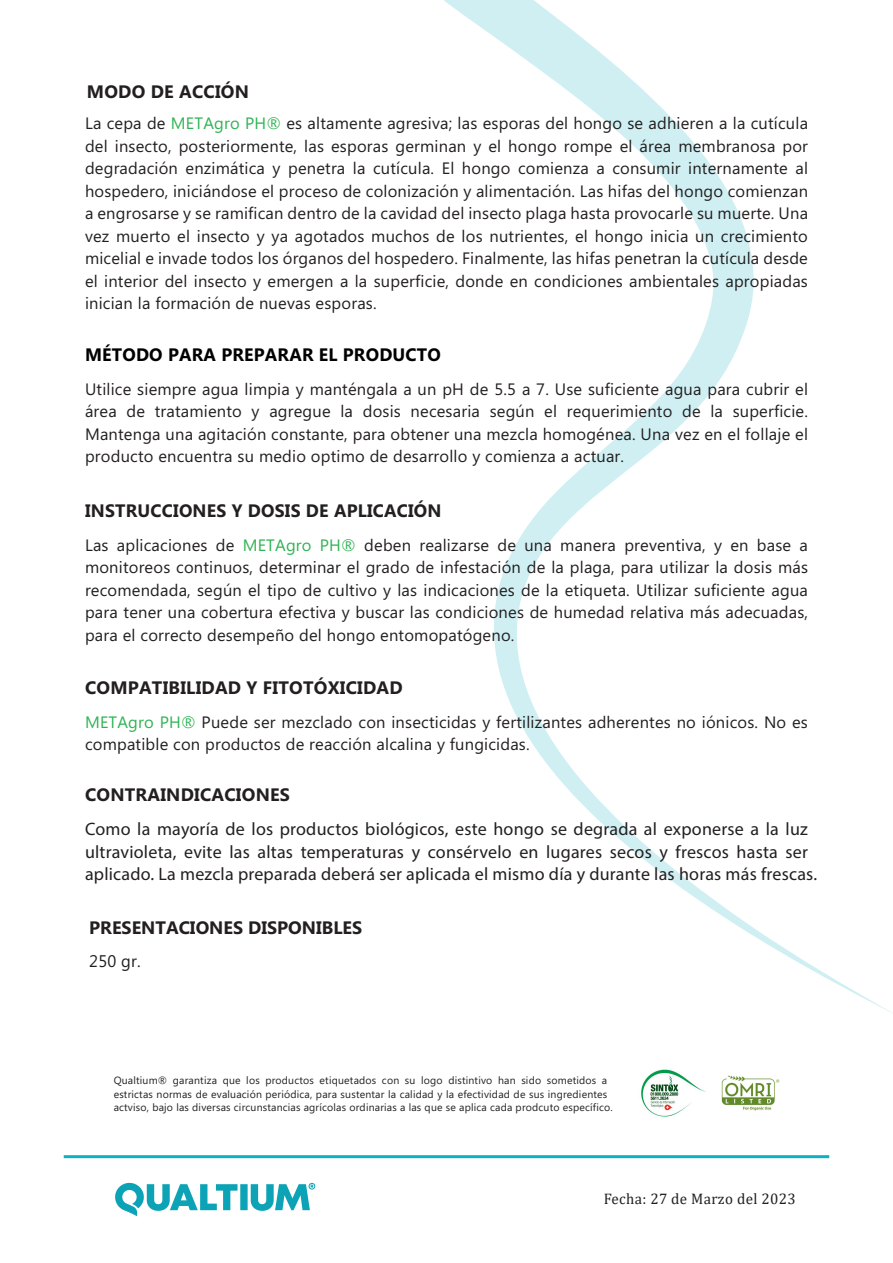
<style>
.page{position:relative;width:893px;height:1263px;background:#fff}
.page>*{position:absolute;margin:0;border:0;box-sizing:border-box;transform-origin:0 0}
.t1{font:18px/22.5px "Myriad Pro";letter-spacing:.01em;color:#231f20}
.t2{font:700 18px "Microsoft Phags Pa";letter-spacing:.01em;color:#231f20}
.t3{font:700 18px "Microsoft Phags Pa";letter-spacing:.01em;color:#000002}
.t4{font:16.8px "Microsoft Phags Pa";color:#231f20}
.t5{font:16.5px/22.5px "Microsoft Phags Pa";letter-spacing:.01em;color:#231f20;text-align:justify}
.t6{font:15.3px "Cambria";letter-spacing:.02em;color:#231f20}
.t7{font:10.5px/13.5px "Microsoft Phags Pa";letter-spacing:.015em;color:#231f20}
.s1{color:#2eb353}
</style>
<div class="page">
<hr style="left:64px;top:1155px;width:765px;height:3px;background:#0bb1c5">
<img style="left:115px;top:1182px;width:201px;height:34px">
<svg style="left:444px;top:0;width:448px;height:1013px"></svg>
<img style="left:641px;top:1069px;width:64px;height:48px">
<img style="left:721px;top:1075px;width:58px;height:36px">
<p class="t2" style="left:87px;top:79px;width:164px">MODO DE ACCIÓN</p>
<p class="t5" style="left:85px;top:111px;width:724px">La cepa de <span class="s1">METAgro PH®</span> es altamente agresiva; las esporas del hongo se adhieren a la cutícula del insecto, posteriormente, las esporas germinan y el hongo rompe el área membranosa por degradación enzimática y penetra la cutícula. El hongo comienza a consumir internamente al hospedero, iniciándose el proceso de colonización y alimentación. Las hifas del hongo comienzan a engrosarse y se ramifican dentro de la cavidad del insecto plaga hasta provocarle su muerte. Una vez muerto el insecto y ya agotados muchos de los nutrientes, el hongo inicia un crecimiento micelial e invade todos los órganos del hospedero. Finalmente, las hifas penetran la cutícula desde el interior del insecto y emergen a la superficie, donde en condiciones ambientales apropiadas inician la formación de nuevas esporas.</p>
<p class="t3" style="left:85px;top:342px;width:357px">MÉTODO PARA PREPARAR EL PRODUCTO</p>
<p class="t5" style="left:85px;top:377px;width:724px">Utilice siempre agua limpia y manténgala a un pH de 5.5 a 7. Use suficiente agua para cubrir el área de tratamiento y agregue la dosis necesaria según el requerimiento de la superficie.<br>Mantenga una agitación constante, para obtener una mezcla homogénea. Una vez en el follaje el producto encuentra su medio optimo de desarrollo y comienza a actuar.</p>
<p class="t2" style="left:85px;top:498px;width:358px">INSTRUCCIONES Y DOSIS DE APLICACIÓN</p>
<p class="t5" style="left:85px;top:533px;width:724px">Las aplicaciones de <span class="s1">METAgro PH®</span> deben realizarse de una manera preventiva, y en base a monitoreos continuos, determinar el grado de infestación de la plaga, para utilizar la dosis más recomendada, según el tipo de cultivo y las indicaciones de la etiqueta. Utilizar suficiente agua para tener una cobertura efectiva y buscar las condiciones de humedad relativa más adecuadas, para el correcto desempeño del hongo entomopatógeno.</p>
<p class="t2" style="left:85px;top:675px;width:319px">COMPATIBILIDAD Y FITOTÓXICIDAD</p>
<p class="t5" style="left:85px;top:710px;width:724px"><span class="s1">METAgro PH®</span> Puede ser mezclado con insecticidas y fertilizantes adherentes no iónicos. No es compatible con productos de reacción alcalina y fungicidas.</p>
<p class="t2" style="left:85px;top:782px;width:206px">CONTRAINDICACIONES</p>
<p class="t1" style="left:85px;top:817px;width:734px">Como la mayoría de los productos biológicos, este hongo se degrada al exponerse a la luz ultravioleta, evite las altas temperaturas y consérvelo en lugares secos y frescos hasta ser aplicado. La mezcla preparada deberá ser aplicada el mismo día y durante las horas más frescas.</p>
<p class="t2" style="left:89px;top:915px;width:275px">PRESENTACIONES DISPONIBLES</p>
<p class="t4" style="left:89px;top:950px;width:53px">250 gr.</p>
<p class="t7" style="left:114px;top:1073px;width:500px">Qualtium® garantiza que los productos etiquetados con su logo distintivo han sido sometidos a estrictas normas de evaluación periódica, para sustentar la calidad y la efectividad de sus ingredientes actviso, bajo las diversas circunstancias agrícolas ordinarias a las que se aplica cada prodcuto específico.</p>
<p class="t6" style="left:604px;top:1189px;width:193px">Fecha: 27 de Marzo del 2023</p>
</div>
